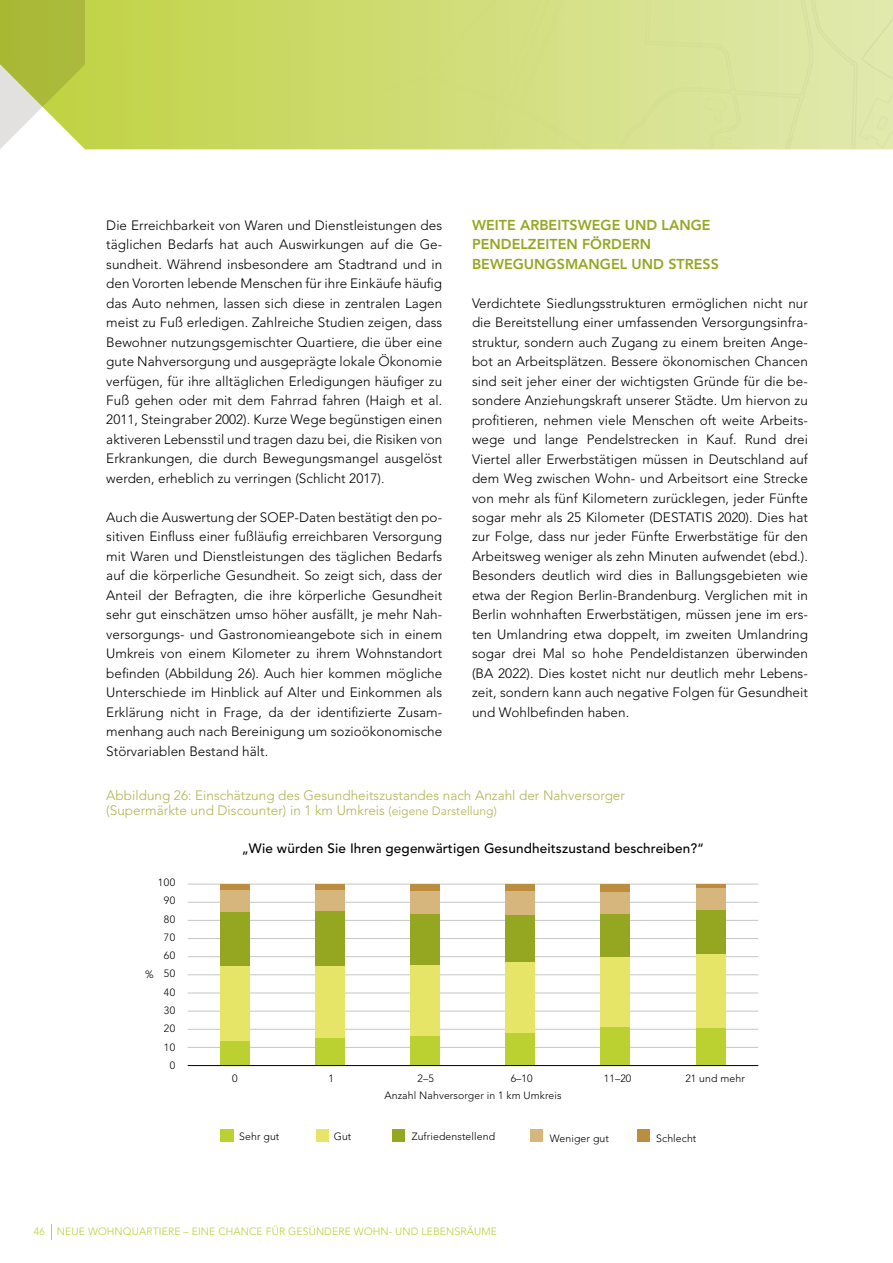
<style>
.page{position:relative;width:893px;height:1263px;background:#fff}
.page>*{position:absolute;margin:0;border:0;box-sizing:border-box;transform-origin:0 0}
.t1{font:800 14.25px/19.5px "Avenir LT Std";letter-spacing:.005em;color:#95a721}
.t2{font:300 13.5px/19.5px "Avenir LT Std";letter-spacing:.005em;color:#000;text-align:justify}
.t3{font:300 13.5px/15px "Avenir LT Std";letter-spacing:.005em;color:#adb650}
.t4{font:500 13.5px "Avenir LT Std";letter-spacing:.01em;color:#000}
.t5{font:300 10.5px "Avenir LT Std";letter-spacing:.01em;color:#000}
.t6{font:300 10.5px "Avenir LT Std";letter-spacing:.01em;color:#bbd031}
.t7{font:300 10.5px/18.3px "Avenir LT Std";letter-spacing:.05em;color:#000;text-align:right}
.s1{font-size:12px}
</style>
<div class="page">
<svg style="left:0;top:0;width:168px;height:149px;background:#c2d05e"></svg>
<img style="left:168px;top:0;width:725px;height:149px">
<svg style="left:51px;top:1224px;width:1px;height:15px"></svg>
<hr style="left:188px;top:884px;width:570px;height:1px;background:#c5c6c6">
<hr style="left:188px;top:902px;width:570px;height:1px;background:#c5c6c6">
<hr style="left:188px;top:920px;width:570px;height:1px;background:#c5c6c6">
<hr style="left:188px;top:938px;width:570px;height:1px;background:#c5c6c6">
<hr style="left:188px;top:956px;width:570px;height:1px;background:#c5c6c6">
<hr style="left:188px;top:974px;width:570px;height:1px;background:#c5c6c6">
<hr style="left:188px;top:993px;width:570px;height:1px;background:#c5c6c6">
<hr style="left:188px;top:1011px;width:570px;height:1px;background:#c5c6c6">
<hr style="left:188px;top:1029px;width:570px;height:1px;background:#c5c6c6">
<hr style="left:188px;top:1047px;width:570px;height:1px;background:#c5c6c6">
<div style="left:220px;top:1040px;width:29px;height:25px;background:#bbd031"></div>
<div style="left:220px;top:966px;width:29px;height:75px;background:#e7e567"></div>
<div style="left:220px;top:910px;width:29px;height:56px;background:#95a721"></div>
<div style="left:220px;top:889px;width:29px;height:22px;background:#d6b67c"></div>
<div style="left:220px;top:884px;width:29px;height:5px;background:#bc8d3e"></div>
<div style="left:315px;top:1037px;width:30px;height:28px;background:#bbd031"></div>
<div style="left:315px;top:966px;width:30px;height:72px;background:#e7e567"></div>
<div style="left:315px;top:910px;width:30px;height:56px;background:#95a721"></div>
<div style="left:315px;top:889px;width:30px;height:22px;background:#d6b67c"></div>
<div style="left:315px;top:884px;width:30px;height:5px;background:#bc8d3e"></div>
<div style="left:410px;top:1035px;width:30px;height:30px;background:#bbd031"></div>
<div style="left:410px;top:964px;width:30px;height:71px;background:#e7e567"></div>
<div style="left:410px;top:910px;width:30px;height:55px;background:#95a721"></div>
<div style="left:410px;top:889px;width:30px;height:25px;background:#d6b67c"></div>
<div style="left:410px;top:884px;width:30px;height:7px;background:#bc8d3e"></div>
<div style="left:505px;top:1032px;width:30px;height:33px;background:#bbd031"></div>
<div style="left:505px;top:961px;width:30px;height:71px;background:#e7e567"></div>
<div style="left:505px;top:914px;width:30px;height:47px;background:#95a721"></div>
<div style="left:505px;top:890px;width:30px;height:25px;background:#d6b67c"></div>
<div style="left:505px;top:884px;width:30px;height:7px;background:#bc8d3e"></div>
<div style="left:600px;top:956px;width:30px;height:72px;background:#e7e567"></div>
<div style="left:600px;top:910px;width:30px;height:47px;background:#95a721"></div>
<div style="left:600px;top:889px;width:30px;height:25px;background:#d6b67c"></div>
<div style="left:600px;top:884px;width:30px;height:7px;background:#bc8d3e"></div>
<div style="left:600px;top:1027px;width:30px;height:38px;background:#bbd031"></div>
<div style="left:696px;top:952px;width:29px;height:89px;background:#e7e567"></div>
<div style="left:696px;top:908px;width:29px;height:46px;background:#95a721"></div>
<div style="left:696px;top:887px;width:29px;height:23px;background:#d6b67c"></div>
<hr style="left:696px;top:884px;width:29px;height:4px;background:#bc8d3e">
<div style="left:696px;top:1028px;width:29px;height:37px;background:#bbd031"></div>
<hr style="left:188px;top:1065px;width:570px;height:1px;background:#000">
<div style="left:220px;top:1129px;width:13px;height:13px;background:#bbd031"></div>
<div style="left:316px;top:1129px;width:12px;height:13px;background:#e7e567"></div>
<div style="left:392px;top:1129px;width:13px;height:13px;background:#95a721"></div>
<div style="left:530px;top:1129px;width:13px;height:13px;background:#d6b67c"></div>
<div style="left:637px;top:1129px;width:12px;height:13px;background:#bc8d3e"></div>
<p class="t2" style="left:106px;top:215px;width:337px">Die Erreichbarkeit von Waren und Dienstleistungen des täglichen Bedarfs hat auch Auswirkungen auf die Ge&shy;sundheit. Während insbesondere am Stadtrand und in den Vororten lebende Menschen für ihre Einkäufe häufig das Auto nehmen, lassen sich diese in zentralen Lagen meist zu Fuß erledigen. Zahlreiche Studien zeigen, dass Bewohner nutzungsgemischter Quartiere, die über eine gute Nahversorgung und ausgeprägte lokale Ökonomie verfügen, für ihre alltäglichen Erledigungen häufiger zu Fuß gehen oder mit dem Fahrrad fahren (Haigh et al.<br>2011, Steingraber 2002). Kurze Wege begünstigen einen aktiveren Lebensstil und tragen dazu bei, die Risiken von Erkrankungen, die durch Bewegungsmangel ausgelöst werden, erheblich zu verringen (Schlicht 2017).</p>
<p class="t2" style="left:106px;top:508px;width:337px">Auch die Auswertung der SOEP-Daten bestätigt den po&shy;sitiven Einfluss einer fußläufig erreichbaren Versorgung mit Waren und Dienstleistungen des täglichen Bedarfs auf die körperliche Gesundheit. So zeigt sich, dass der Anteil der Befragten, die ihre körperliche Gesundheit sehr gut einschätzen umso höher ausfällt, je mehr Nah&shy;versorgungs- und Gastronomieangebote sich in einem Umkreis von einem Kilometer zu ihrem Wohnstandort befinden (Abbildung 26). Auch hier kommen mögliche Unterschiede im Hinblick auf Alter und Einkommen als Erklärung nicht in Frage, da der identifizierte Zusam&shy;menhang auch nach Bereinigung um sozioökonomische Störvariablen Bestand hält.</p>
<p class="t1" style="left:472px;top:215px;width:248px">WEITE ARBEITSWEGE UND LANGE<br>PENDELZEITEN FÖRDERN<br>BEWEGUNGSMANGEL UND STRESS</p>
<p class="t2" style="left:472px;top:293px;width:337px">Verdichtete Siedlungsstrukturen ermöglichen nicht nur die Bereitstellung einer umfassenden Versorgungsinfra&shy;struktur, sondern auch Zugang zu einem breiten Ange&shy;bot an Arbeitsplätzen. Bessere ökonomischen Chancen sind seit jeher einer der wichtigsten Gründe für die be&shy;sondere Anziehungskraft unserer Städte. Um hiervon zu profitieren, nehmen viele Menschen oft weite Arbeits&shy;wege und lange Pendelstrecken in Kauf. Rund drei Viertel aller Erwerbstätigen müssen in Deutschland auf dem Weg zwischen Wohn- und Arbeitsort eine Strecke von mehr als fünf Kilometern zurücklegen, jeder Fünfte sogar mehr als 25 Kilometer (DESTATIS 2020). Dies hat zur Folge, dass nur jeder Fünfte Erwerbstätige für den Arbeitsweg weniger als zehn Minuten aufwendet (ebd.).<br>Besonders deutlich wird dies in Ballungsgebieten wie etwa der Region Berlin-Brandenburg. Verglichen mit in Berlin wohnhaften Erwerbstätigen, müssen jene im ers&shy;ten Umlandring etwa doppelt, im zweiten Umlandring sogar drei Mal so hohe Pendeldistanzen überwinden (BA 2022). Dies kostet nicht nur deutlich mehr Lebens&shy;zeit, sondern kann auch negative Folgen für Gesundheit und Wohlbefinden haben.</p>
<p class="t3" style="left:106px;top:788px;width:520px">Abbildung 26: Einschätzung des Gesundheitszustandes nach Anzahl der Nahversorger (Supermärkte und Discounter) in 1 km Umkreis <span class="s1">(eigene Darstellung)</span></p>
<p class="t7" style="left:158px;top:873px;width:19px">100<br>90<br>80<br>70<br>60<br>50<br>40<br>30<br>20<br>10<br>0</p>
<p class="t5" style="left:145px;top:968px;width:10px">%</p>
<p class="t4" style="left:242px;top:840px;width:464px">„Wie würden Sie Ihren gegenwärtigen Gesundheitszustand beschreiben?“</p>
<p class="t5" style="left:232px;top:1072px;width:7px">0</p>
<p class="t5" style="left:328px;top:1072px;width:7px">1</p>
<p class="t5" style="left:417px;top:1072px;width:18px">2–5</p>
<p class="t5" style="left:511px;top:1072px;width:23px">6–10</p>
<p class="t5" style="left:604px;top:1072px;width:29px">11–20</p>
<p class="t5" style="left:685px;top:1072px;width:61px">21 und mehr</p>
<p class="t5" style="left:384px;top:1089px;width:179px">Anzahl Nahversorger in 1 km Umkreis</p>
<p class="t5" style="left:239px;top:1130px;width:42px">Sehr gut</p>
<p class="t5" style="left:334px;top:1130px;width:19px">Gut</p>
<p class="t5" style="left:412px;top:1130px;width:85px">Zufriedenstellend</p>
<p class="t5" style="left:550px;top:1132px;width:61px">Weniger gut</p>
<p class="t5" style="left:656px;top:1132px;width:42px">Schlecht</p>
<p class="t6" style="left:34px;top:1225px;width:465px">46 NEUE WOHNQUARTIERE – EINE CHANCE FÜR GESÜNDERE WOHN- UND LEBENSRÄUME</p>
</div>
